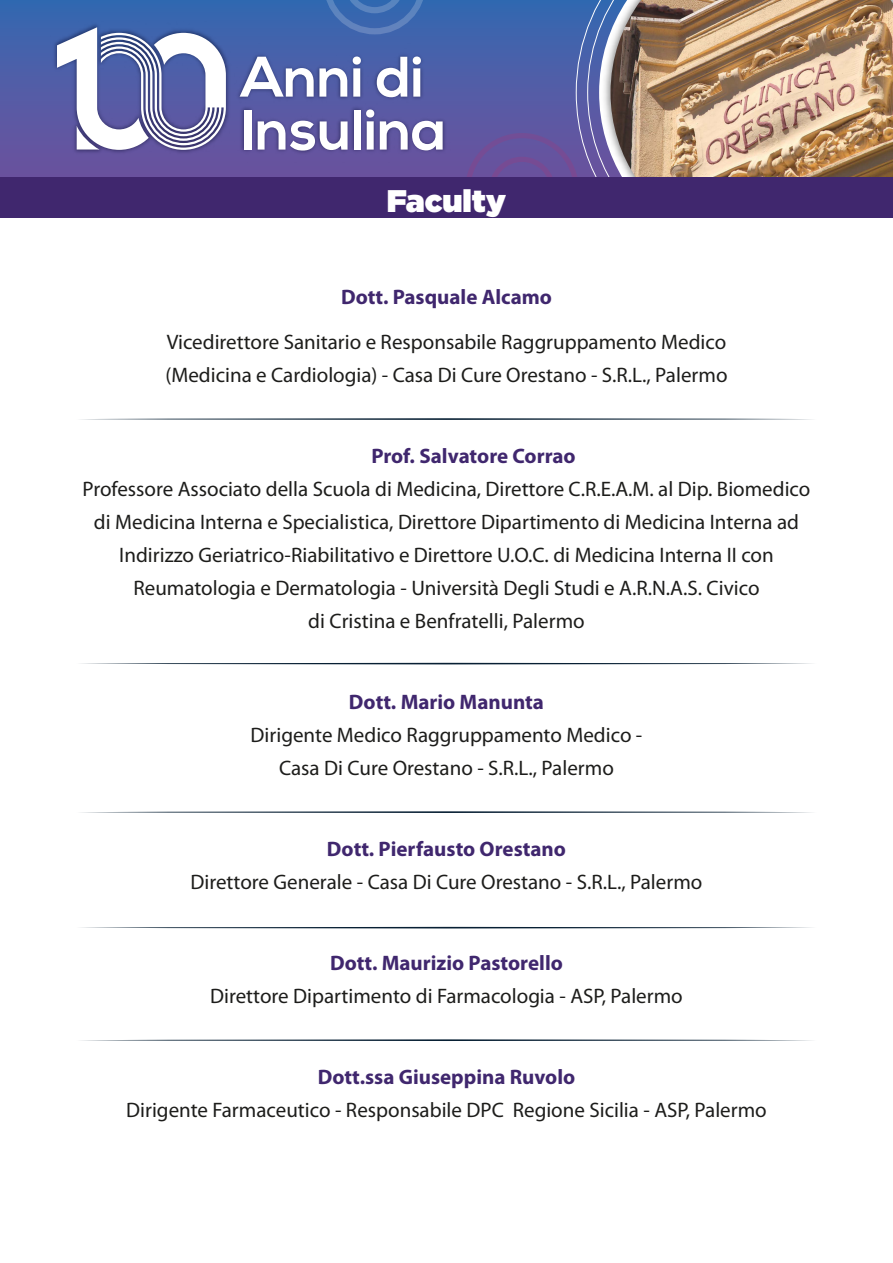
<style>
.page{position:relative;width:893px;height:1263px;background:#fff}
.page>*{position:absolute;margin:0;border:0;box-sizing:border-box;transform-origin:0 0}
.t1{font:700 57px/52.9px "Nexa";color:#fff}
.t2{font:900 31.2px "Gotham";color:#fff}
.t3{font:21px/33px "Myriad Pro";color:#1d1d1b;text-align:center}
.t4{font:700 21px "Myriad Pro";color:#40276e}
</style>
<div class="page">
<div style="left:0;top:0;width:893px;height:180px;background:linear-gradient(to bottom,#3468b1,#6e519d)"></div>
<svg style="left:576px;top:0;width:22px;height:178px;background:#5d69ad"></svg>
<svg style="left:323px;top:0;width:103px;height:34px;background:#426eb3"></svg>
<img style="left:598px;top:0;width:12px;height:178px">
<img style="left:610px;top:0;width:283px;height:178px">
<img style="left:234px;top:43px;width:219px;height:131px">
<img style="left:51px;top:22px;width:181px;height:135px">
<svg style="left:57px;top:27px;width:169px;height:123px"></svg>
<svg style="left:465px;top:133px;width:114px;height:45px;background:#67519b"></svg>
<div style="left:0;top:178px;width:893px;height:40px;background:#40276e"></div>
<svg style="left:81px;top:418px;width:731px;height:2px"></svg>
<svg style="left:81px;top:663px;width:731px;height:1px"></svg>
<svg style="left:81px;top:811px;width:731px;height:2px"></svg>
<svg style="left:81px;top:927px;width:731px;height:1px"></svg>
<svg style="left:81px;top:1039px;width:731px;height:2px"></svg>
<h1 class="t1" style="left:241px;top:53px;width:207px">Anni di<br>Insulina</h1>
<h2 class="t2" style="left:387px;top:178px;width:121px">Faculty</h2>
<p class="t4" style="left:341px;top:285px;width:212px">Dott. Pasquale Alcamo</p>
<p class="t3" style="left:165px;top:326px;width:564px;text-align:left">Vicedirettore Sanitario e Responsabile Raggruppamento Medico (Medicina e Cardiologia) - Casa Di Cure Orestano - S.R.L., Palermo</p>
<p class="t4" style="left:371px;top:445px;width:206px">Prof. Salvatore Corrao</p>
<p class="t3" style="left:83px;top:473px;width:729px">Professore Associato della Scuola di Medicina, Direttore C.R.E.A.M. al Dip. Biomedico di Medicina Interna e Specialistica, Direttore Dipartimento di Medicina Interna ad Indirizzo Geriatrico-Riabilitativo e Direttore U.O.C. di Medicina Interna II con Reumatologia e Dermatologia - Università Degli Studi e A.R.N.A.S. Civico<br>di Cristina e Benfratelli, Palermo</p>
<p class="t4" style="left:349px;top:691px;width:197px">Dott. Mario Manunta</p>
<p class="t3" style="left:251px;top:719px;width:393px">Dirigente Medico Raggruppamento Medico -<br>Casa Di Cure Orestano - S.R.L., Palermo</p>
<p class="t4" style="left:327px;top:838px;width:241px">Dott. Pierfausto Orestano</p>
<p class="t3" style="left:191px;top:866px;width:513px">Direttore Generale - Casa Di Cure Orestano - S.R.L., Palermo</p>
<p class="t4" style="left:330px;top:951px;width:234px">Dott. Maurizio Pastorello</p>
<p class="t3" style="left:210px;top:980px;width:474px">Direttore Dipartimento di Farmacologia - ASP, Palermo</p>
<p class="t4" style="left:318px;top:1065px;width:259px">Dott.ssa Giuseppina Ruvolo</p>
<p class="t3" style="left:126px;top:1094px;width:642px">Dirigente Farmaceutico - Responsabile DPC Regione Sicilia - ASP, Palermo</p>
</div>
